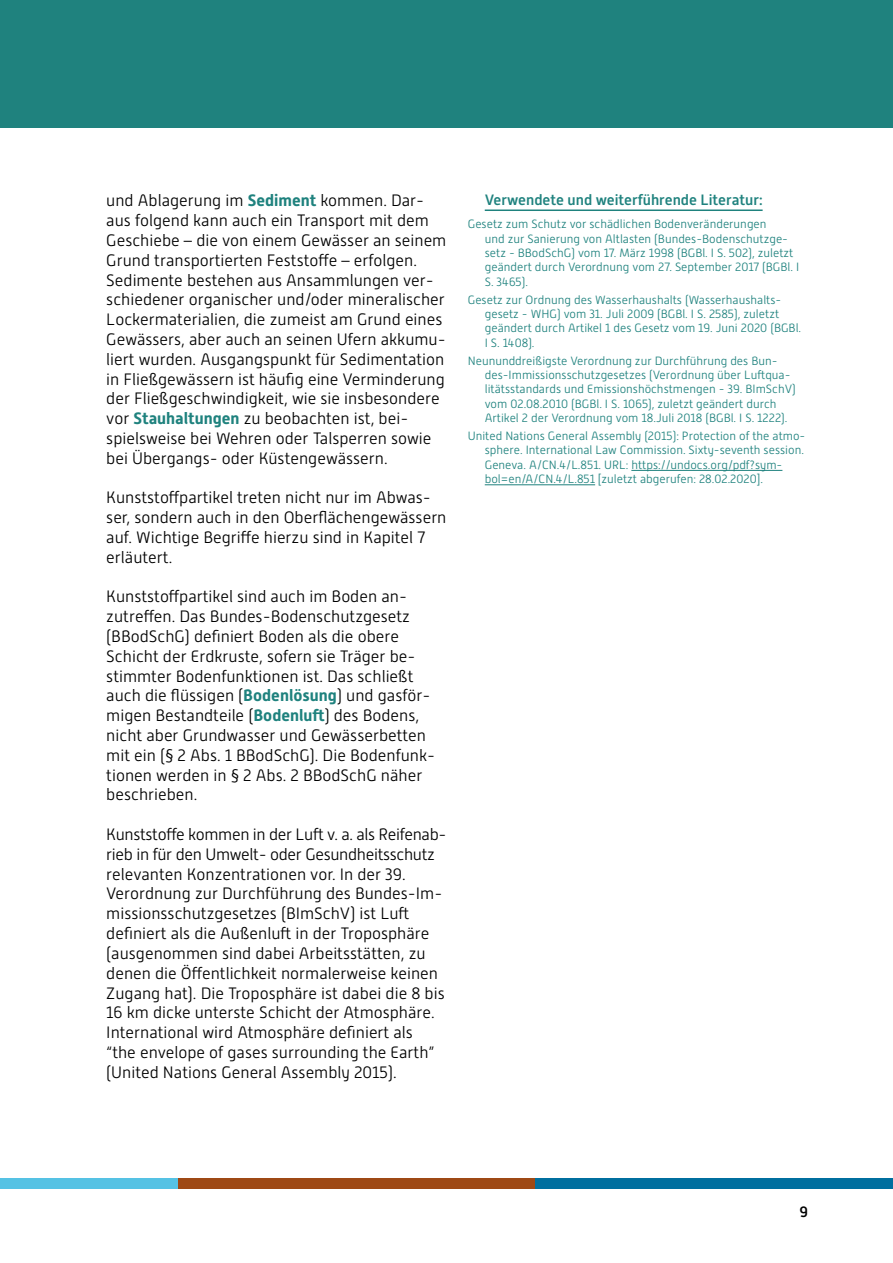
<style>
.page{position:relative;width:893px;height:1263px;background:#fff}
.page>*{position:absolute;margin:0;border:0;box-sizing:border-box;transform-origin:0 0}
.t1{font:300 16.5px/19.8px "Alwyn New";color:#000}
.t2{font:500 15px "Alwyn New";color:#1f827e}
.t3{font:500 15px "Alwyn New";color:#000}
.t4{font:300 12px/14.4px "Alwyn New";color:#1f827e}
.s1{font-weight:700;color:#1f827e}
</style>
<div class="page">
<div style="left:0;top:1178px;width:179px;height:10px;background:#55c2e4"></div>
<div style="left:179px;top:1178px;width:357px;height:10px;background:#9e4915"></div>
<div style="left:536px;top:1178px;width:357px;height:10px;background:#006f9f"></div>
<div style="left:0;top:0;width:893px;height:128px;background:#1f827e"></div>
<hr style="left:485px;top:209px;width:278px;height:2px;background:#1f827e">
<hr style="left:631px;top:470px;width:151px;height:1px;background:#1f827e">
<hr style="left:485px;top:484px;width:110px;height:1px;background:#1f827e">
<p class="t1" style="left:106px;top:191px;width:342px">und Ablagerung im <span class="s1">Sediment</span> kommen. Dar&shy;aus folgend kann auch ein Transport mit dem Geschiebe – die von einem Gewässer an seinem Grund transportierten Feststoffe – erfolgen.<br>Sedimente bestehen aus Ansammlungen ver&shy;schiedener organischer und/oder mineralischer Lockermaterialien, die zumeist am Grund eines Gewässers, aber auch an seinen Ufern akkumu&shy;liert wurden. Ausgangspunkt für Sedimentation in Fließgewässern ist häufig eine Verminderung der Fließgeschwindigkeit, wie sie insbesondere vor <span class="s1">Stauhaltungen</span> zu beobachten ist, bei&shy;spielsweise bei Wehren oder Talsperren sowie bei Übergangs- oder Küstengewässern.</p>
<p class="t1" style="left:106px;top:488px;width:342px">Kunststoffpartikel treten nicht nur im Abwas&shy;ser, sondern auch in den Oberflächengewässern auf. Wichtige Begriffe hierzu sind in Kapitel 7 erläutert.</p>
<p class="t1" style="left:106px;top:587px;width:330px">Kunststoffpartikel sind auch im Boden an&shy;zutreffen. Das Bundes-Bodenschutzgesetz (BBodSchG) definiert Boden als die obere Schicht der Erdkruste, sofern sie Träger be&shy;stimmter Bodenfunktionen ist. Das schließt auch die flüssigen (<span class="s1">Bodenlösung</span>) und gasför&shy;migen Bestandteile (<span class="s1">Bodenluft</span>) des Bodens, nicht aber Grundwasser und Gewässerbetten mit ein (§ 2 Abs. 1 BBodSchG). Die Bodenfunk&shy;tionen werden in § 2 Abs. 2 BBodSchG näher beschrieben.</p>
<p class="t1" style="left:106px;top:824px;width:342px">Kunststoffe kommen in der Luft v. a. als Reifenab&shy;rieb in für den Umwelt- oder Gesundheitsschutz relevanten Konzentrationen vor. In der 39.<br>Verordnung zur Durchführung des Bundes-Im&shy;missionsschutzgesetzes (BImSchV) ist Luft definiert als die Außenluft in der Troposphäre (ausgenommen sind dabei Arbeitsstätten, zu denen die Öffentlichkeit normalerweise keinen Zugang hat). Die Troposphäre ist dabei die 8 bis 16 km dicke unterste Schicht der Atmosphäre.<br>International wird Atmosphäre definiert als “the envelope of gases surrounding the Earth” (United Nations General Assembly 2015).</p>
<p class="t2" style="left:485px;top:192px;width:279px">Verwendete und weiterführende Literatur:</p>
<p class="t4" style="left:485px;top:217px;width:316px;text-indent:-17px">Gesetz zum Schutz vor schädlichen Bodenveränderungen<br>und zur Sanierung von Altlasten (Bundes-Bodenschutzge&shy;setz - BBodSchG) vom 17. März 1998 (BGBl. I S. 502), zuletzt geändert durch Verordnung vom 27. September 2017 (BGBl. I S. 3465).</p>
<p class="t4" style="left:485px;top:292px;width:318px;text-indent:-17px">Gesetz zur Ordnung des Wasserhaushalts (Wasserhaushalts&shy;gesetz - WHG) vom 31. Juli 2009 (BGBl. I S. 2585), zuletzt geändert durch Artikel 1 des Gesetz vom 19. Juni 2020 (BGBl.<br>I S. 1408).</p>
<p class="t4" style="left:485px;top:353px;width:313px;text-indent:-17px">Neununddreißigste Verordnung zur Durchführung des Bun&shy;des-Immissionsschutzgesetzes (Verordnung über Luftqua&shy;litätsstandards und Emissionshöchstmengen - 39. BImSchV) vom 02.08.2010 (BGBl. I S. 1065), zuletzt geändert durch Artikel 2 der Verordnung vom 18.Juli 2018 (BGBl. I S. 1222).</p>
<p class="t4" style="left:485px;top:429px;width:322px;text-indent:-17px">United Nations General Assembly (2015): Protection of the atmo&shy;sphere. International Law Commission. Sixty-seventh session.<br>Geneva. A/CN.4/L.851. URL: https://undocs.org/pdf?sym&shy;bol=en/A/CN.4/L.851 [zuletzt abgerufen: 28.02.2020].</p>
<p class="t3" style="left:799px;top:1203px;width:10px">9</p>
</div>
